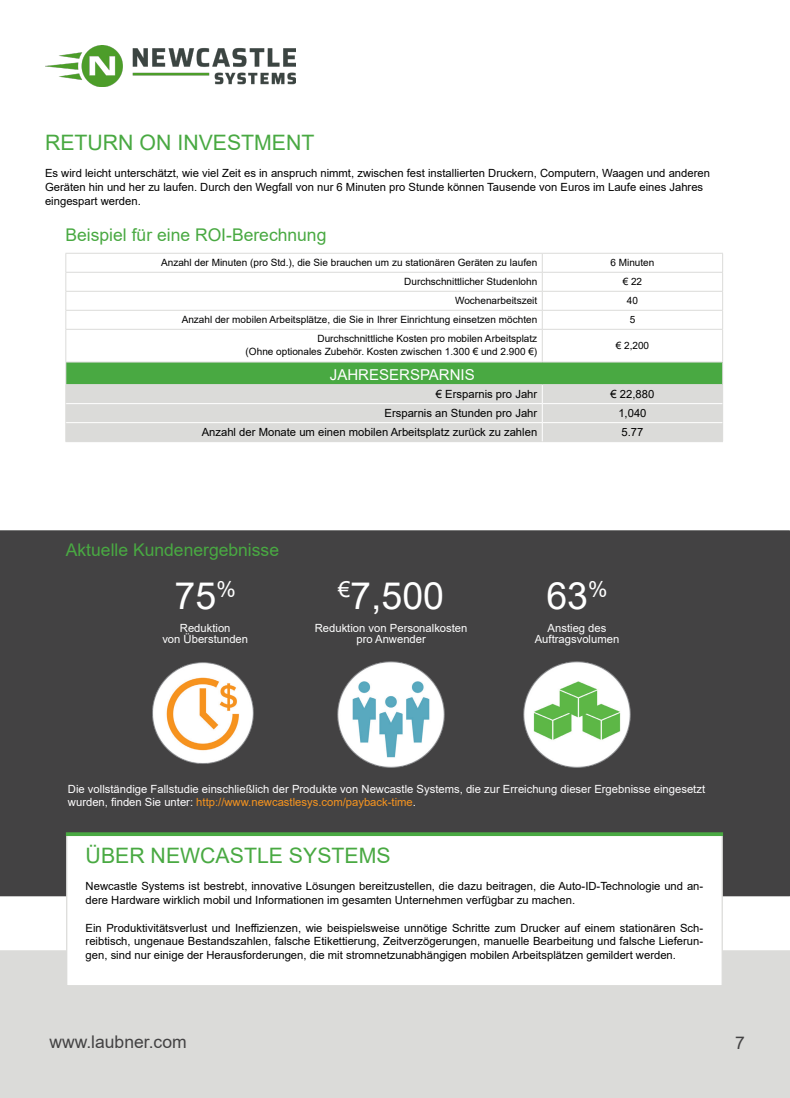
<style>
.page{position:relative;width:790px;height:1098px;background:#fff}
.page>*{position:absolute;margin:0;border:0;box-sizing:border-box;transform-origin:0 0}
.t1{font:37.5px "Arial";color:#fff}
.t2{font:21.25px "Arial";color:#49a942}
.t3{font:17.5px "Arial";color:#49a942}
.t4{font:17.5px "Arial";color:#434243}
.t5{font:15px "Arial";color:#fff}
.t6{font:11.25px/13.8px "Arial";color:#000}
.t7{font:11.25px/13.8px "Arial";color:#fffeff}
.t8{font:11.25px/11.2px "Arial";color:#fff;text-align:center}
.t9{font:10px "Arial";color:#000}
.s1{color:#f7941e}
.s2{color:#fff}
</style>
<div class="page">
<div style="left:0;top:530px;width:789px;height:366px;background:#434243"></div>
<div style="left:2px;top:952px;width:785px;height:143px;background:#dbdbd9"></div>
<div style="left:0;top:950px;width:789px;height:147px;border:4px solid #dbdbd9"></div>
<div style="left:66px;top:834px;width:656px;height:152px;background:#fff;border:1px solid #dbdbd9"></div>
<svg style="left:66px;top:832px;width:656px;height:4px;background:#48a142"></svg>
<div style="left:66px;top:362px;width:656px;height:22px;background:#49a942"></div>
<div style="left:66px;top:385px;width:656px;height:56px;background:#dbdbd9"></div>
<hr style="left:65px;top:253px;width:477px;height:1px;background:#dbdbd9">
<hr style="left:542px;top:253px;width:180px;height:1px;background:#dbdbd9">
<hr style="left:65px;top:272px;width:477px;height:1px;background:#dbdbd9">
<hr style="left:542px;top:272px;width:180px;height:1px;background:#dbdbd9">
<hr style="left:65px;top:291px;width:477px;height:1px;background:#dbdbd9">
<hr style="left:542px;top:291px;width:180px;height:1px;background:#dbdbd9">
<hr style="left:65px;top:310px;width:477px;height:1px;background:#dbdbd9">
<svg style="left:65px;top:253px;width:1px;height:76px"></svg>
<hr style="left:542px;top:310px;width:180px;height:1px;background:#dbdbd9">
<svg style="left:722px;top:253px;width:1px;height:76px"></svg>
<hr style="left:65px;top:329px;width:477px;height:1px;background:#dbdbd9">
<hr style="left:65px;top:329px;width:1px;height:33px;background:#dbdbd9">
<hr style="left:542px;top:329px;width:180px;height:1px;background:#dbdbd9">
<hr style="left:541px;top:329px;width:1px;height:33px;background:#dbdbd9">
<hr style="left:722px;top:329px;width:1px;height:33px;background:#dbdbd9">
<hr style="left:65px;top:362px;width:477px;height:1px;background:#dbdbd9">
<hr style="left:542px;top:362px;width:180px;height:1px;background:#dbdbd9">
<hr style="left:65px;top:384px;width:477px;height:1px;background:#dbdbd9">
<hr style="left:542px;top:384px;width:180px;height:1px;background:#dbdbd9">
<svg style="left:65px;top:362px;width:1px;height:79px"></svg>
<svg style="left:722px;top:362px;width:1px;height:79px"></svg>
<hr style="left:65px;top:441px;width:477px;height:1px;background:#dbdbd9">
<hr style="left:542px;top:441px;width:180px;height:1px;background:#dbdbd9">
<hr style="left:66px;top:403px;width:476px;height:1px;background:#fff">
<hr style="left:542px;top:403px;width:180px;height:1px;background:#fff">
<hr style="left:66px;top:422px;width:476px;height:1px;background:#fff">
<svg style="left:541px;top:385px;width:1px;height:56px"></svg>
<hr style="left:542px;top:422px;width:180px;height:1px;background:#fff">
<img style="left:45px;top:45px;width:250px;height:41px">
<img style="left:149px;top:659px;width:112px;height:108px">
<img style="left:334px;top:657px;width:114px;height:114px">
<img style="left:519px;top:657px;width:115px;height:114px">
<p class="t2" style="left:45px;top:128px;width:271px">RETURN ON INVESTMENT</p>
<p class="t6" style="left:45px;top:166px;width:666px">Es wird leicht unterschätzt, wie viel Zeit es in anspruch nimmt, zwischen fest installierten Druckern, Computern, Waagen und anderen<br>Geräten hin und her zu laufen. Durch den Wegfall von nur 6 Minuten pro Stunde können Tausende von Euros im Laufe eines Jahres eingespart werden.</p>
<p class="t3" style="left:65px;top:222px;width:262px">Beispiel für eine ROI-Berechnung</p>
<p class="t9" style="left:161px;top:255px;width:377px">Anzahl der Minuten (pro Std.), die Sie brauchen um zu stationären Geräten zu laufen</p>
<p class="t9" style="left:610px;top:256px;width:45px">6 Minuten</p>
<p class="t9" style="left:404px;top:274px;width:134px">Durchschnittlicher Studenlohn</p>
<p class="t9" style="left:622px;top:275px;width:21px">€ 22</p>
<p class="t9" style="left:455px;top:293px;width:84px">Wochenarbeitszeit</p>
<p class="t9" style="left:626px;top:294px;width:13px">40</p>
<p class="t9" style="left:181px;top:312px;width:357px">Anzahl der mobilen Arbeitsplätze, die Sie in Ihrer Einrichtung einsetzen möchten</p>
<p class="t9" style="left:629px;top:313px;width:7px">5</p>
<p class="t9" style="left:317px;top:331px;width:221px">Durchschnittliche Kosten pro mobilen Arbeitsplatz</p>
<p class="t9" style="left:245px;top:345px;width:293px">(Ohne optionales Zubehör. Kosten zwischen 1.300 € und 2.900 €)</p>
<p class="t9" style="left:615px;top:339px;width:35px">€ 2,200</p>
<p class="t5" style="left:330px;top:364px;width:146px">JAHRESERSPARNIS</p>
<p class="t6" style="left:435px;top:387px;width:103px">€ Ersparnis pro Jahr</p>
<p class="t6" style="left:610px;top:387px;width:45px">€ 22,880</p>
<p class="t6" style="left:384px;top:406px;width:154px">Ersparnis an Stunden pro Jahr</p>
<p class="t6" style="left:618px;top:406px;width:30px">1,040</p>
<p class="t6" style="left:201px;top:425px;width:337px">Anzahl der Monate um einen mobilen Arbeitsplatz zurück zu zahlen</p>
<p class="t6" style="left:621px;top:425px;width:23px">5.77</p>
<p class="t3" style="left:66px;top:538px;width:215px">Aktuelle Kundenergebnisse</p>
<p class="t1" style="left:174px;top:570px;width:63px">75<sup>%</sup></p>
<p class="t8" style="left:162px;top:622px;width:87px">Reduktion<br>von Überstunden</p>
<p class="t1" style="left:338px;top:570px;width:107px"><sup>€</sup>7,500</p>
<p class="t8" style="left:314px;top:622px;width:154px">Reduktion von Personalkosten pro Anwender</p>
<p class="t1" style="left:546px;top:570px;width:63px">63<sup>%</sup></p>
<p class="t8" style="left:534px;top:622px;width:86px">Anstieg des<br>Auftragsvolumen</p>
<p class="t7" style="left:68px;top:781px;width:638px">Die vollständige Fallstudie einschließlich der Produkte von Newcastle Systems, die zur Erreichung dieser Ergebnisse eingesetzt wurden, finden Sie unter: <span class="s1">http://www.newcastlesys.com/payback-time</span><span class="s2">.</span></p>
<p class="t2" style="left:86px;top:840px;width:306px">ÜBER NEWCASTLE SYSTEMS</p>
<p class="t6" style="left:86px;top:879px;width:618px">Newcastle Systems ist bestrebt, innovative Lösungen bereitzustellen, die dazu beitragen, die Auto-ID-Technologie und an&shy;dere Hardware wirklich mobil und Informationen im gesamten Unternehmen verfügbar zu machen.</p>
<p class="t6" style="left:86px;top:920px;width:618px;text-align:justify">Ein Produktivitätsverlust und Ineffizienzen, wie beispielsweise unnötige Schritte zum Drucker auf einem stationären Sch&shy;reibtisch, ungenaue Bestandszahlen, falsche Etikettierung, Zeitverzögerungen, manuelle Bearbeitung und falsche Lieferun&shy;gen, sind nur einige der Herausforderungen, die mit stromnetzunabhängigen mobilen Arbeitsplätzen gemildert werden.</p>
<p class="t4" style="left:49px;top:1029px;width:139px">www.laubner.com</p>
<p class="t4" style="left:734px;top:1030px;width:11px">7</p>
</div>
